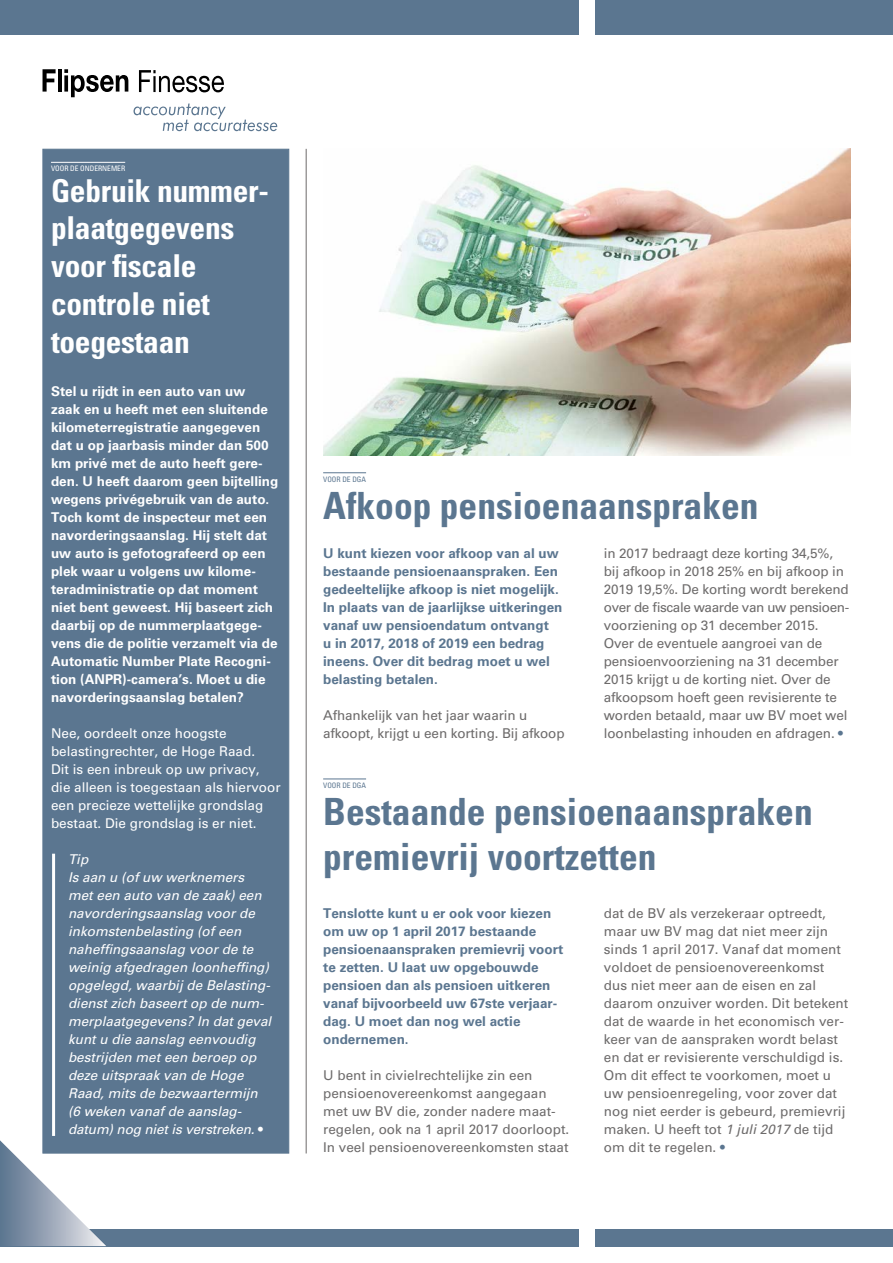
<style>
.page{position:relative;width:893px;height:1263px;background:#fff}
.page>*{position:absolute;margin:0;border:0;box-sizing:border-box;transform-origin:0 0}
.t1{font:700 condensed 37.5px/45px "Univers LT Std";color:#5b7690}
.t2{font:700 condensed 31.5px/37.8px "Univers LT Std";letter-spacing:-.01em;color:#fff}
.t3{font:13.5px/18px "Univers LT Std";color:#6d6b6b}
.t4{font:700 13.5px/18px "Univers LT Std";color:#fff}
.t5{font:700 13.5px/18px "Univers LT Std";color:#5b7690}
.t6{font:italic 13.5px/18px "Univers LT Std";color:#fff}
.t7{font:13.5px/18px "Univers LT Std";color:#fff}
.t8{font:condensed 7.5px "Univers LT Std";color:#5b7690}
.t9{font:condensed 7.5px "Univers LT Std";color:#fff}
.s1{font-style:normal}
.s2{color:#5b7690}
.s3{font-style:italic}
</style>
<div class="page">
<div style="left:595px;top:0;width:298px;height:34px;background:#5b7690"></div>
<div style="left:0;top:0;width:578px;height:34px;background:#5b7690"></div>
<div style="left:595px;top:1229px;width:298px;height:17px;background:#5b7690"></div>
<div style="left:0;top:1229px;width:578px;height:17px;background:#5b7690"></div>
<svg style="left:43px;top:69px;width:13px;height:23px"></svg>
<hr style="left:58px;top:69px;width:3px;height:23px;background:#000">
<svg style="left:64px;top:69px;width:64px;height:28px"></svg>
<svg style="left:139px;top:70px;width:85px;height:22px"></svg>
<svg style="left:134px;top:104px;width:143px;height:27px"></svg>
<svg style="left:0;top:1140px;width:106px;height:106px"></svg>
<div style="left:43px;top:149px;width:246px;height:1004px;background:#5b7690"></div>
<hr style="left:51px;top:162px;width:74px;height:1px;background:#fff">
<hr style="left:323px;top:778px;width:43px;height:1px;background:#5b7690">
<hr style="left:52px;top:854px;width:3px;height:282px;background:#fff">
<hr style="left:306px;top:149px;width:1px;height:1004px;background:#6d6b6b">
<img style="left:323px;top:149px;width:527px;height:306px">
<hr style="left:323px;top:472px;width:43px;height:1px;background:#5b7690">
<p class="t9" style="left:51px;top:164px;width:76px">VOOR DE ONDERNEMER</p>
<h2 class="t2" style="left:51px;top:171px;width:219px">Gebruik nummer&shy;plaatgegevens voor fiscale controle niet toegestaan</h2>
<p class="t4" style="left:51px;top:382px;width:229px">Stel u rijdt in een auto van uw<br>zaak en u heeft met een sluitende kilometerregistratie aangegeven dat u op jaarbasis minder dan 500 km privé met de auto heeft gere&shy;den. U heeft daarom geen bijtelling wegens privégebruik van de auto.<br>Toch komt de inspecteur met een navorderingsaanslag. Hij stelt dat uw auto is gefotografeerd op een plek waar u volgens uw kilome&shy;teradministratie op dat moment niet bent geweest. Hij baseert zich daarbij op de nummerplaatgege&shy;vens die de politie verzamelt via de<br>Automatic Number Plate Recogni&shy;tion (ANPR)-camera’s. Moet u die navorderingsaanslag betalen?</p>
<p class="t7" style="left:51px;top:724px;width:231px">Nee, oordeelt onze hoogste belastingrechter, de Hoge Raad.<br>Dit is een inbreuk op uw privacy, die alleen is toegestaan als hiervoor een precieze wettelijke grondslag bestaat. Die grondslag is er niet.</p>
<p class="t6" style="left:68px;top:850px;width:205px">Tip<br>Is aan u (of uw werknemers met een auto van de zaak) een navorderingsaanslag voor de inkomstenbelasting (of een naheffingsaanslag voor de te weinig afgedragen loonheffing) opgelegd, waarbij de Belasting&shy;dienst zich baseert op de num&shy;merplaatgegevens? In dat geval kunt u die aanslag eenvoudig bestrijden met een beroep op deze uitspraak van de Hoge<br>Raad, mits de bezwaartermijn (6 weken vanaf de aanslag&shy;datum) nog niet is verstreken. <span class="s1">•</span></p>
<p class="t8" style="left:323px;top:474px;width:44px">VOOR DE DGA</p>
<h1 class="t1" style="left:323px;top:483px;width:437px">Afkoop pensioenaanspraken</h1>
<p class="t5" style="left:323px;top:544px;width:241px">U kunt kiezen voor afkoop van al uw bestaande pensioenaanspraken. Een gedeeltelijke afkoop is niet mogelijk.<br>In plaats van de jaarlijkse uitkeringen vanaf uw pensioendatum ontvangt<br>u in 2017, 2018 of 2019 een bedrag ineens. Over dit bedrag moet u wel belasting betalen.</p>
<p class="t3" style="left:323px;top:706px;width:243px">Afhankelijk van het jaar waarin u afkoopt, krijgt u een korting. Bij afkoop</p>
<p class="t3" style="left:604px;top:544px;width:247px">in 2017 bedraagt deze korting 34,5%, bij afkoop in 2018 25% en bij afkoop in 2019 19,5%. De korting wordt berekend over de fiscale waarde van uw pensioen&shy;voorziening op 31 december 2015.<br>Over de eventuele aangroei van de pensioenvoorziening na 31 december 2015 krijgt u de korting niet. Over de afkoopsom hoeft geen revisierente te worden betaald, maar uw BV moet wel loonbelasting inhouden en afdragen. <span class="s2">•</span></p>
<p class="t8" style="left:323px;top:780px;width:44px">VOOR DE DGA</p>
<h1 class="t1" style="left:323px;top:789px;width:491px">Bestaande pensioenaanspraken premievrij voortzetten</h1>
<p class="t5" style="left:323px;top:904px;width:242px">Tenslotte kunt u er ook voor kiezen om uw op 1 april 2017 bestaande pensioenaanspraken premievrij voort te zetten. U laat uw opgebouwde pensioen dan als pensioen uitkeren vanaf bijvoorbeeld uw 67ste verjaar&shy;dag. U moet dan nog wel actie ondernemen.</p>
<p class="t3" style="left:323px;top:1066px;width:248px">U bent in civielrechtelijke zin een pensioenovereenkomst aangegaan met uw BV die, zonder nadere maat&shy;regelen, ook na 1 april 2017 doorloopt.<br>In veel pensioenovereenkomsten staat</p>
<p class="t3" style="left:604px;top:904px;width:246px">dat de BV als verzekeraar optreedt, maar uw BV mag dat niet meer zijn sinds 1 april 2017. Vanaf dat moment voldoet de pensioenovereenkomst dus niet meer aan de eisen en zal daarom onzuiver worden. Dit betekent dat de waarde in het economisch ver&shy;keer van de aanspraken wordt belast en dat er revisierente verschuldigd is.<br>Om dit effect te voorkomen, moet u uw pensioenregeling, voor zover dat nog niet eerder is gebeurd, premievrij maken. U heeft tot <span class="s3">1 juli 2017</span> de tijd om dit te regelen. <span class="s2">•</span></p>
</div>
